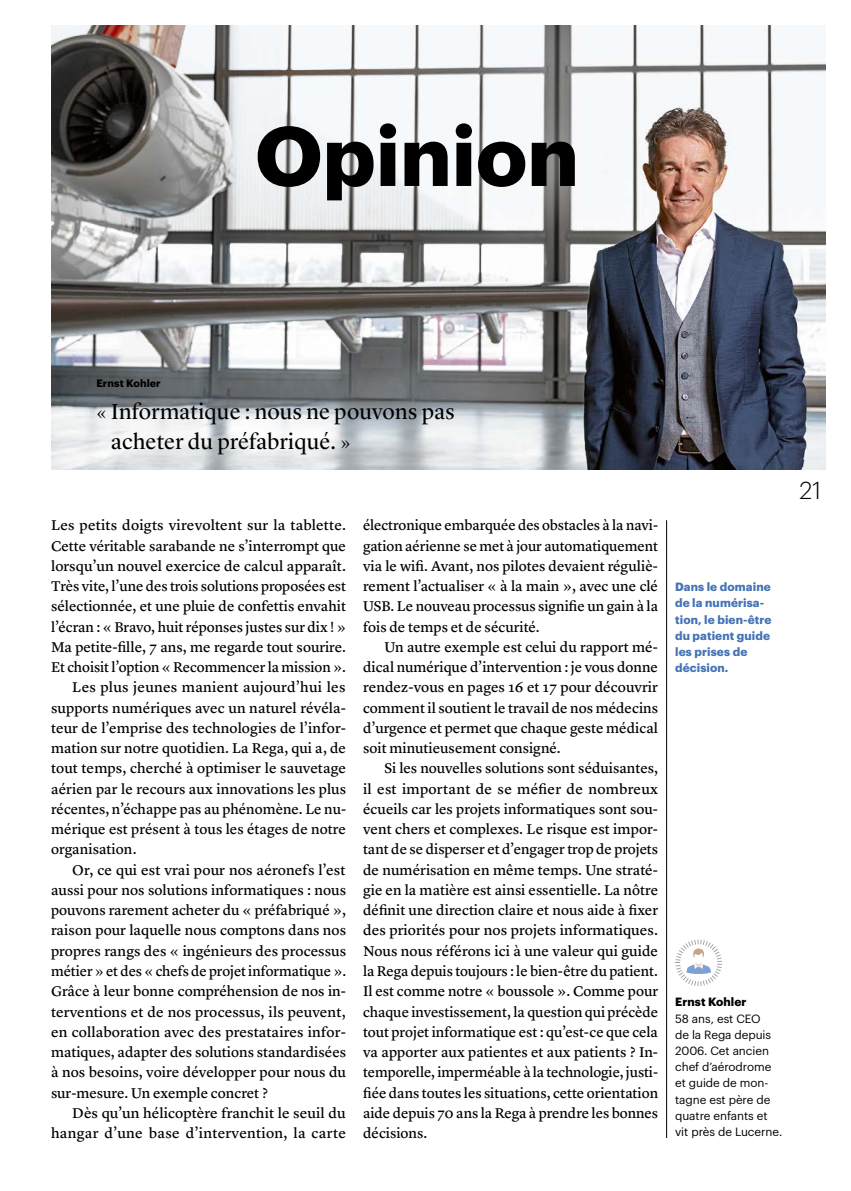
<style>
.page{position:relative;width:851px;height:1191px;background:#fff}
.page>*{position:absolute;margin:0;border:0;box-sizing:border-box;transform-origin:0 0}
.t1{font:700 82.5px "Graphik";color:#000}
.t2{font:300 24px "Graphik";color:#000}
.t3{font:22.5px/30.5px "Lyon Display";letter-spacing:.015em;color:#000}
.t4{font:14.7px/20.2px "Lyon Text Regular No.2";color:#000;text-align:justify}
.t5{font:11.7px/16.2px "Graphik";letter-spacing:-.005em;color:#000}
.t6{font:700 11.7px/16.2px "Graphik";letter-spacing:.01em;color:#4573b4}
.t7{font:700 10.5px "Graphik";letter-spacing:.01em;color:#000}
.s1{font-weight:700}
</style>
<div class="page">
<hr style="left:666px;top:520px;width:1px;height:618px;background:#000">
<svg style="left:675px;top:939px;width:47px;height:47px"></svg>
<img style="left:51px;top:26px;width:774px;height:443px">
<div style="left:212px;top:79px;width:409px;height:166px;background:#fff;opacity:.4"></div>
<h2 class="t1" style="left:255px;top:92px;width:325px">Opinion</h2>
<p class="t7" style="left:96px;top:375px;width:66px">Ernst Kohler</p>
<p class="t3" style="left:111px;top:394px;width:345px;text-indent:-15px">« Informatique : nous ne pouvons pas acheter du préfabriqué. »</p>
<p class="t4" style="left:51px;top:514px;width:296px">Les petits doigts virevoltent sur la tablette.<br>Cette véritable sarabande ne s’interrompt que lorsqu’un nouvel exercice de calcul apparaît.<br>Très vite, l’une des trois solutions proposées est sélectionnée, et une pluie de confettis envahit l’écran : « Bravo, huit réponses justes sur dix ! » Ma petite-fille, 7 ans, me regarde tout sourire.<br>Et choisit l’option « Recommencer la mission ».</p>
<p class="t4" style="left:51px;top:676px;width:296px;text-indent:21px">Les plus jeunes manient aujourd’hui les supports numériques avec un naturel révéla&shy;teur de l’emprise des technologies de l’infor&shy;mation sur notre quotidien. La Rega, qui a, de tout temps, cherché à optimiser le sauvetage aérien par le recours aux innovations les plus récentes, n’échappe pas au phénomène. Le nu&shy;mérique est présent à tous les étages de notre organisation.</p>
<p class="t4" style="left:51px;top:858px;width:296px;text-indent:21px">Or, ce qui est vrai pour nos aéronefs l’est aussi pour nos solutions informatiques : nous pouvons rarement acheter du « préfabriqué », raison pour laquelle nous comptons dans nos propres rangs des « ingénieurs des processus métier » et des « chefs de projet informatique ».<br>Grâce à leur bonne compréhension de nos in&shy;terventions et de nos processus, ils peuvent, en collaboration avec des prestataires infor&shy;matiques, adapter des solutions standardisées à nos besoins, voire développer pour nous du sur-mesure. Un exemple concret ?</p>
<p class="t4" style="left:51px;top:1101px;width:296px;text-align:right">Dès qu’un hélicoptère franchit le seuil du hangar d’une base d’intervention, la carte</p>
<p class="t4" style="left:363px;top:514px;width:296px">électronique embarquée des obstacles à la navi&shy;gation aérienne se met à jour automatiquement via le wifi. Avant, nos pilotes devaient réguliè&shy;rement l’actualiser « à la main », avec une clé USB. Le nouveau processus signifie un gain à la fois de temps et de sécurité.</p>
<p class="t4" style="left:363px;top:635px;width:296px;text-indent:21px">Un autre exemple est celui du rapport mé&shy;dical numérique d’intervention : je vous donne rendez-vous en pages 16 et 17 pour découvrir comment il soutient le travail de nos médecins d’urgence et permet que chaque geste médical soit minutieusement consigné.</p>
<p class="t4" style="left:363px;top:757px;width:296px;text-indent:21px">Si les nouvelles solutions sont séduisantes, il est important de se méfier de nombreux écueils car les projets informatiques sont sou&shy;vent chers et complexes. Le risque est impor&shy;tant de se disperser et d’engager trop de projets de numérisation en même temps. Une straté&shy;gie en la matière est ainsi essentielle. La nôtre définit une direction claire et nous aide à fixer des priorités pour nos projets informatiques.<br>Nous nous référons ici à une valeur qui guide la Rega depuis toujours : le bien-être du patient.<br>Il est comme notre « boussole ». Comme pour chaque investissement, la question qui précède tout projet informatique est : qu’est-ce que cela va apporter aux patientes et aux patients ? In&shy;temporelle, imperméable à la technologie, justi&shy;fiée dans toutes les situations, cette orientation aide depuis 70 ans la Rega à prendre les bonnes décisions.</p>
<p class="t6" style="left:675px;top:577px;width:98px">Dans le domaine de la numérisa&shy;tion, le bien-être du patient guide les prises de décision.</p>
<p class="t5" style="left:675px;top:993px;width:109px"><span class="s1">Ernst Kohler<br></span>58 ans, est CEO<br>de la Rega depuis<br>2006. Cet ancien chef d’aérodrome et guide de mon&shy;tagne est père de quatre enfants et vit près de Lucerne.</p>
<h2 class="t2" style="left:799px;top:473px;width:23px">21</h2>
</div>
